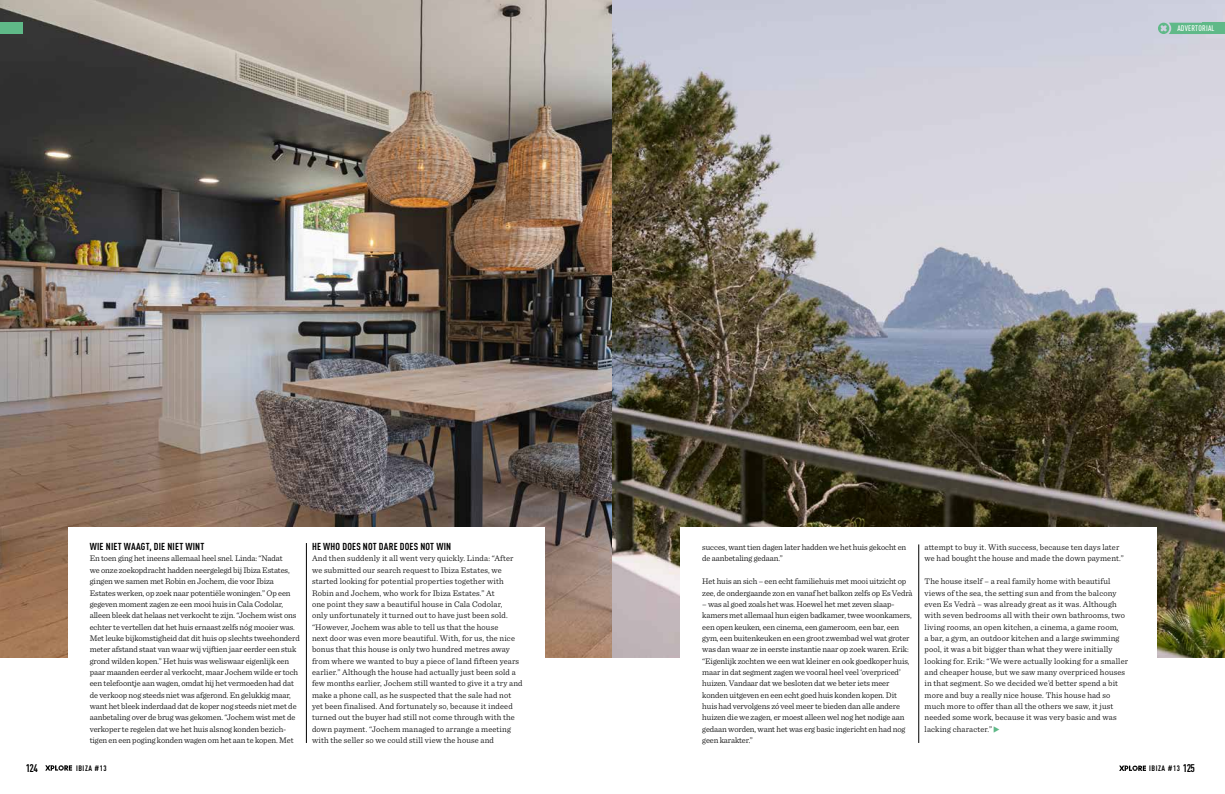
<style>
.page{position:relative;width:1225px;height:794px;background:#fff}
.page>*{position:absolute;margin:0;border:0;box-sizing:border-box;transform-origin:0 0}
.t1{font:700 11px "DIN Cond";color:#000}
.t2{font:700 10px "DIN Cond";letter-spacing:.02em;color:#000}
.t3{font:300 8.5px/11.3px "Sentinel";letter-spacing:-.01em;color:#000}
.t4{font:300 8.5px/11.3px "Sentinel";letter-spacing:.015em;color:#000}
.t5{font:500 8px "DIN Cond";letter-spacing:.03em;color:#fff}
.t6{font:700 7.8px "DIN Cond";letter-spacing:.07em;color:#000}
.s1{font-size:11px}
</style>
<div class="page">
<img style="left:0;top:0;width:612px;height:658px">
<img style="left:612px;top:0;width:613px;height:658px">
<div style="left:68px;top:527px;width:476px;height:205px;background:#fff"></div>
<hr style="left:306px;top:543px;width:1px;height:200px;background:#000">
<div style="left:680px;top:527px;width:477px;height:205px;background:#fff"></div>
<hr style="left:918px;top:544px;width:1px;height:199px;background:#000">
<svg style="left:23px;top:23px;width:44px;height:11px"></svg>
<div style="left:0;top:23px;width:23px;height:11px;background:#5fb988"></div>
<svg style="left:1119px;top:765px;width:27px;height:6px"></svg>
<svg style="left:45px;top:765px;width:27px;height:5px"></svg>
<svg style="left:1158px;top:23px;width:44px;height:11px"></svg>
<div style="left:1202px;top:23px;width:23px;height:11px;background:#5fb988"></div>
<p class="t5" style="left:1177px;top:24px;width:39px">ADVERTORIAL</p>
<p class="t2" style="left:90px;top:540px;width:116px">WIE NIET WAAGT, DIE NIET WINT</p>
<p class="t3" style="left:90px;top:552px;width:211px">En toen ging het ineens allemaal heel snel. Linda: “Nadat<br>we onze zoekopdracht hadden neergelegd bij Ibiza Estates, gingen we samen met Robin en Jochem, die voor Ibiza Estates werken, op zoek naar potentiële woningen.” Op een gegeven moment zagen ze een mooi huis in Cala Codolar, alleen bleek dat helaas net verkocht te zijn. “Jochem wist ons echter te vertellen dat het huis ernaast zelfs nóg mooier was.<br>Met leuke bijkomstigheid dat dit huis op slechts tweehonderd meter afstand staat van waar wij vijftien jaar eerder een stuk grond wilden kopen.” Het huis was weliswaar eigenlijk een paar maanden eerder al verkocht, maar Jochem wilde er toch een telefoontje aan wagen, omdat hij het vermoeden had dat de verkoop nog steeds niet was afgerond. En gelukkig maar, want het bleek inderdaad dat de koper nog steeds niet met de aanbetaling over de brug was gekomen. “Jochem wist met de verkoper te regelen dat we het huis alsnog konden bezich&shy;tigen en een poging konden wagen om het aan te kopen. Met</p>
<p class="t2" style="left:312px;top:540px;width:141px">HE WHO DOES NOT DARE DOES NOT WIN</p>
<p class="t4" style="left:312px;top:552px;width:212px">And then suddenly it all went very quickly. Linda: “After we submitted our search request to Ibiza Estates, we started looking for potential properties together with Robin and Jochem, who work for Ibiza Estates.” At<br>one point they saw a beautiful house in Cala Codolar,<br>only unfortunately it turned out to have just been sold. “However, Jochem was able to tell us that the house<br>next door was even more beautiful. With, for us, the nice bonus that this house is only two hundred metres away from where we wanted to buy a piece of land fifteen years earlier.” Although the house had actually just been sold a few months earlier, Jochem still wanted to give it a try and make a phone call, as he suspected that the sale had not yet been finalised. And fortunately so, because it indeed turned out the buyer had still not come through with the down payment. “Jochem managed to arrange a meeting with the seller so we could still view the house and</p>
<p class="t3" style="left:702px;top:541px;width:205px">succes, want tien dagen later hadden we het huis gekocht en de aanbetaling gedaan.”</p>
<p class="t3" style="left:702px;top:575px;width:212px">Het huis an sich – een echt familiehuis met mooi uitzicht op zee, de ondergaande zon en vanaf het balkon zelfs op Es Vedrà</p>
<p class="t3" style="left:702px;top:598px;width:211px">– was al goed zoals het was. Hoewel het met zeven slaap&shy;kamers met allemaal hun eigen badkamer, twee woonkamers, een open keuken, een cinema, een gameroom, een bar, een gym, een buitenkeuken en een groot zwembad wel wat groter was dan waar ze in eerste instantie naar op zoek waren. Erik: “Eigenlijk zochten we een wat kleiner en ook goedkoper huis, maar in dat segment zagen we vooral heel veel ‘overpriced’ huizen. Vandaar dat we besloten dat we beter iets meer konden uitgeven en een echt goed huis konden kopen. Dit huis had vervolgens zó veel meer te bieden dan alle andere huizen die we zagen, er moest alleen wel nog het nodige aan gedaan worden, want het was erg basic ingericht en had nog geen karakter.”</p>
<p class="t4" style="left:924px;top:541px;width:201px">attempt to buy it. With success, because ten days later we had bought the house and made the down payment.”</p>
<p class="t4" style="left:924px;top:575px;width:205px">The house itself – a real family home with beautiful views of the sea, the setting sun and from the balcony even Es Vedrà – was already great as it was. Although with seven bedrooms all with their own bathrooms, two living rooms, an open kitchen, a cinema, a game room,<br>a bar, a gym, an outdoor kitchen and a large swimming pool, it was a bit bigger than what they were initially looking for. Erik: “We were actually looking for a smaller and cheaper house, but we saw many overpriced houses in that segment. So we decided we’d better spend a bit more and buy a really nice house. This house had so much more to offer than all the others we saw, it just needed some work, because it was very basic and was lacking character.”</p>
<p class="t1" style="left:26px;top:761px;width:13px">124</p>
<p class="t6" style="left:76px;top:763px;width:32px">IBIZA #13</p>
<p class="t6" style="left:1149px;top:764px;width:47px">IBIZA #13 <span class="s1">125</span></p>
</div>
